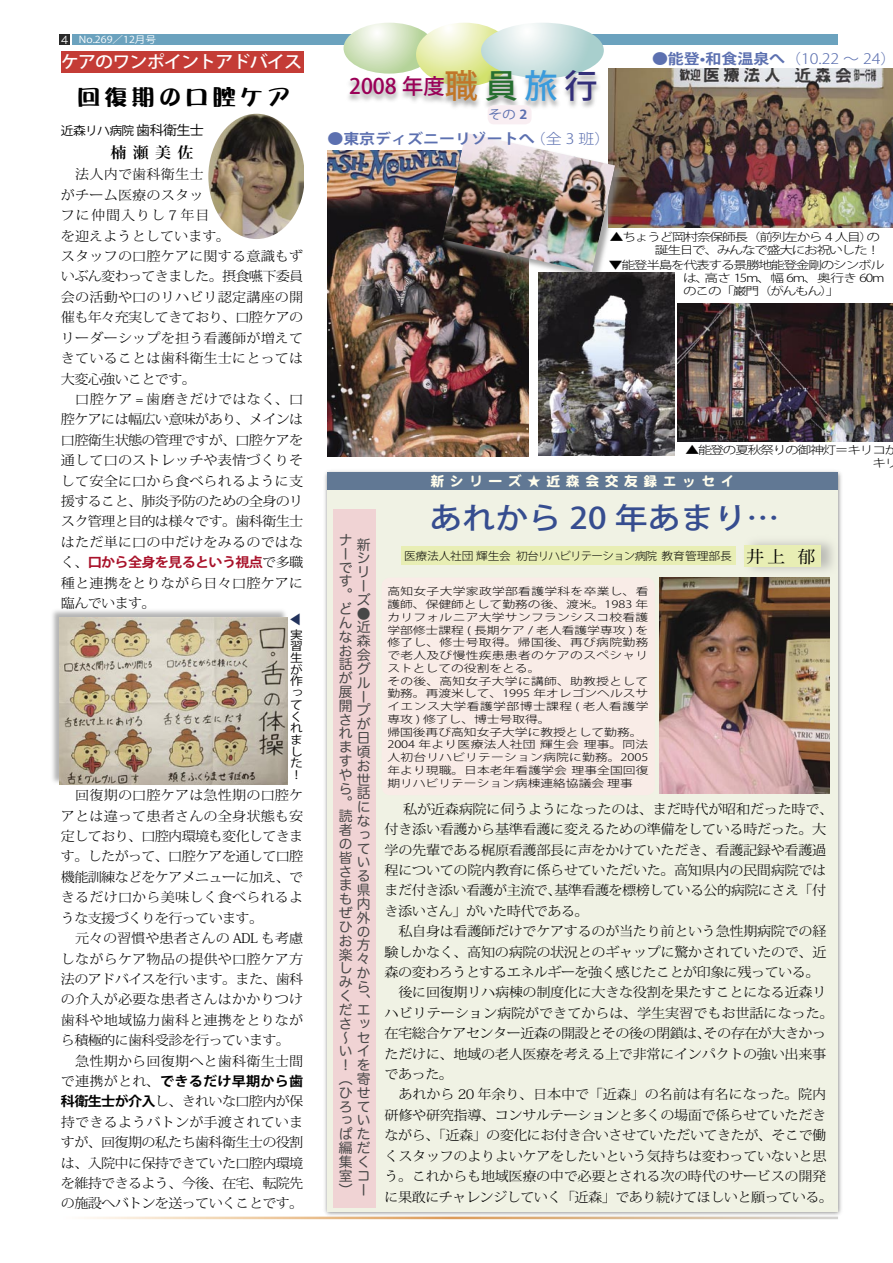
<style>
.page{position:relative;width:893px;height:1263px;background:#fff}
.page>*{position:absolute;margin:0;border:0;box-sizing:border-box;transform-origin:0 0}
._4コメント{font:500 29.7px "Koz Go Pro";color:#364d8f;scale:1.11 1}
.t1{font:22.05px "DFPOP Corn Std W12";letter-spacing:.16em;color:#000;scale:1.06 1}
.t2{font:500 21.3px "Koz Go Std";letter-spacing:-.005em;color:#9a0057}
.t3{font:500 16.95px "Koz Go Std";letter-spacing:-.05em;color:#fff;scale:1.06 1}
._4コメント-2{font:16.95px "Hira Min Pro W3";color:#000;scale:1.06 1}
.t4{font:700 15px "Koz Min Std";color:#000;scale:1.06 1}
.t5{font:300 14.4px "Koz Go Std";color:#5c70b0;scale:1.11 1}
.t6{font:700 14.4px "Koz Go Std";color:#5c70b0;scale:1.11 1}
.t7{font:13.8px/13.8px "Hira Maru Pro W4";color:#484848}
.t8{font:13.8px "DF Maru Gothic Std W9";letter-spacing:.4em;color:#fffdec}
.t9{font:300 13.35px/20.4px "Koz Min Std";letter-spacing:-.025em;color:#000;text-align:justify;scale:1.06 1}
.t10{font:300 13.35px/20.4px "Koz Min Std";letter-spacing:.01em;color:#000;scale:1.06 1}
.t11{font:12.45px "Koz Go Std";color:#5c70b0;scale:1.11 1}
.t12{font:12px "Koz Go Std";letter-spacing:-.05em;color:#000;scale:1.06 1}
.t13{font:11.55px/11.7px "Koz Go Std";color:#000;scale:1.11 1}
.t14{font:11.55px "Koz Go Std";color:#22325c;scale:1.11 1}
.t15{font:300 11.1px/12.8px "Koz Go Std";letter-spacing:-.09em;color:#000;text-align:justify;scale:1.24 1}
.t16{font:300 10.95px "Koz Go Std";letter-spacing:-.04em;color:#000;scale:1.06 1}
._4コメント-3{font:300 10.2px/12.8px "Koz Go Std";color:#000;text-align:justify;scale:1.25 1}
.t17{font:9.6px "Koz Go Std";color:#fff;scale:1.11 1}
.s1{font-family:"Hira Kaku Pro W3";font-size:10.65px}
.s2{font-size:13.35px}
.s3{font-family:"Koz Go Std";font-weight:700;color:#a9122a}
.s4{font-family:"Koz Go Std";font-weight:700}
.s5{font-size:33px;color:#c17628}
.s6{font-size:33px;color:#266f30}
.s7{font-size:33px;color:#3a9bdc}
.s8{font-size:33px;color:#332f79}
.s9{font-weight:700}
.s10{font-weight:300}
</style>
<div class="page">
<div style="left:72px;top:34px;width:765px;height:11px;background:#6ba2be"></div>
<div style="left:59px;top:34px;width:11px;height:11px;background:#2a2a2a"></div>
<div style="left:61px;top:51px;width:242px;height:22px;background:#c43c36"></div>
<div style="left:322px;top:468px;width:521px;height:749px;background:#565656;opacity:.75"></div>
<div style="left:327px;top:474px;width:511px;height:738px;background:#f0f2e4"></div>
<div style="left:327px;top:473px;width:511px;height:17px;background:#617894"></div>
<div style="left:333px;top:510px;width:42px;height:698px;background:#f0d3d4"></div>
<div style="left:742px;top:534px;width:97px;height:43px;background:#8a8a8a;opacity:.52"></div>
<div style="left:744px;top:545px;width:76px;height:22px;background:#e8eeb4"></div>
<div style="left:401px;top:546px;width:335px;height:19px;background:#e8eeb4"></div>
<img style="left:659px;top:577px;width:171px;height:216px">
<svg style="left:343px;top:23px;width:92px;height:51px;background:#d5e5c4"></svg>
<svg style="left:416px;top:23px;width:97px;height:63px;background:#ebf0bc"></svg>
<svg style="left:481px;top:23px;width:123px;height:55px;background:#cfe3e2"></svg>
<div style="left:345px;top:69px;width:256px;height:42px;background:#727272;opacity:.75"></div>
<svg style="left:488px;top:105px;width:43px;height:19px"></svg>
<img style="left:208px;top:114px;width:96px;height:125px;border-radius:50%">
<div style="left:50px;top:607px;width:239px;height:178px;background:#9a9a9a;opacity:.75"></div>
<img style="left:60px;top:617px;width:228px;height:167px">
<img style="left:608px;top:69px;width:285px;height:159px">
<img style="left:327px;top:150px;width:201px;height:306px">
<div style="left:442px;top:132px;width:182px;height:149px;background:#8a8a8a;opacity:.75"></div>
<img style="left:442px;top:133px;width:173px;height:139px">
<img style="left:678px;top:304px;width:215px;height:137px">
<img style="left:539px;top:272px;width:136px;height:183px">
<p class="t17" style="left:61px;top:34px;width:87px"><span class="s1">4</span> No.269／12月号</p>
<p class="t3" style="left:61px;top:51px;width:229px">ケアのワンポイントアドバイス</p>
<p class="t1" style="left:77px;top:85px;width:203px">回復期の口腔ケア</p>
<p class="t12" style="left:61px;top:123px;width:137px">近森リハ病院 <span class="s2">歯科衛生士</span></p>
<p class="t4" style="left:111px;top:143px;width:80px">楠瀬美佐</p>
<p class="t10" style="left:61px;top:164px;width:230px">　法人内で歯科衛生士<br>がチーム医療のスタッ<br>フに仲間入りし 7 年目<br>を迎えようとしています。<br>スタッフの口腔ケアに関する意識もずいぶん変わってきました。摂食嚥下委員会の活動や口のリハビリ認定講座の開催も年々充実してきており、口腔ケアのリーダーシップを担う看護師が増えてきていることは歯科衛生士にとっては大変心強いことです。</p>
<p class="t9" style="left:61px;top:389px;width:230px">　口腔ケア = 歯磨きだけではなく、口腔ケアには幅広い意味があり、メインは口腔衛生状態の管理ですが、口腔ケアを通して口のストレッチや表情づくりそして安全に口から食べられるように支援すること、肺炎予防のための全身のリスク管理と目的は様々です。歯科衛生士はただ単に口の中だけをみるのではなく、<span class="s3">口から全身を見るという視点</span>で多職種と連携をとりながら日々口腔ケアに臨んでいます。</p>
<p class="t14" style="left:303px;top:613px;width:13px;rotate:90deg">▼</p>
<p class="t13" style="left:290px;top:629px;width:13px">実習生が作ってくれました！</p>
<p class="t9" style="left:61px;top:785px;width:230px">　回復期の口腔ケアは急性期の口腔ケアとは違って患者さんの全身状態も安定しており、口腔内環境も変化してきます。したがって、口腔ケアを通して口腔機能訓練などをケアメニューに加え、できるだけ口から美味しく食べられるような支援づくりを行っています。</p>
<p class="t9" style="left:61px;top:928px;width:230px">　元々の習慣や患者さんの ADL も考慮しながらケア物品の提供や口腔ケア方法のアドバイスを行います。また、歯科の介入が必要な患者さんはかかりつけ歯科や地域協力歯科と連携をとりながら積極的に歯科受診を行っています。</p>
<p class="t9" style="left:61px;top:1051px;width:230px">　急性期から回復期へと歯科衛生士間で連携がとれ、<span class="s4">できるだけ早期から歯科衛生士が介入</span>し、きれいな口腔内が保持できるようバトンが手渡されていますが、回復期の私たち歯科衛生士の役割は、入院中に保持できていた口腔内環境を維持できるよう、今後、在宅、転院先の施設へバトンを送っていくことです。</p>
<p class="t2" style="left:349px;top:73px;width:250px">2008 年度<span class="s5">職</span><span class="s6">員</span><span class="s7">旅</span><span class="s8">行</span></p>
<p class="t11" style="left:488px;top:107px;width:37px">その <span class="s9">2</span></p>
<p class="t6" style="left:327px;top:129px;width:256px">●東京ディズニーリゾートへ<span class="s10">（全 3 班）</span></p>
<p class="t5" style="left:652px;top:50px;width:222px"><span class="s9">●能登•和食温泉へ</span>（10.22 ～ 24）</p>
<p class="t15" style="left:610px;top:230px;width:219px">▲ちょうど岡村奈保師長（前列左から 4 人目）の</p>
<p class="t15" style="left:655px;top:243px;width:183px">誕生日で、みんなで盛大にお祝いした！</p>
<p class="t15" style="left:683px;top:259px;width:164px;text-indent:-74px">▼能登半島を代表する景勝地能登金剛のシンボルは、高さ 15m、幅 6m、奥行き 60mのこの「巌門（がんもん）」</p>
<p class="t15" style="left:686px;top:444px;width:173px;text-align:right">▲能登の夏秋祭りの御神灯＝キリコがキリ</p>
<p class="t7" style="left:339px;top:532px;width:33px">ナ<br>ー<br>で<br>す<br>。<br>ど<br>ん<br>な<br>お<br>話<br>が<br>展<br>開<br>さ<br>れ<br>ま<br>す<br>や<br>ら<br>。<br>読<br>者<br>の<br>皆<br>さ<br>ま<br>も<br>ぜ<br>ひ<br>お<br>楽<br>し<br>み<br>く<br>だエさ<br>〜<br>いイ！<br>（寄ひせろてっいぱた編だ集く室コ）ー</p>
<p class="t7" style="left:357px;top:537px;width:15px">新シリーズ●近森会グループが日頃お世話になっている県内外の方々から、</p>
<p class="t7" style="left:357px;top:1016px;width:14px">ッセ</p>
<p class="t7" style="left:357px;top:1057px;width:14px">を</p>
<p class="t8" style="left:431px;top:474px;width:306px">新シリーズ★近森会交友録エッセイ</p>
<p class="_4コメント" style="left:429px;top:499px;width:317px">あれから 20 年あまり…</p>
<p class="t16" style="left:404px;top:549px;width:311px">医療法人社団 輝生会 初台リハビリテーション病院 教育管理部長</p>
<p class="_4コメント-2" style="left:746px;top:542px;width:67px">井上 郁</p>
<p class="_4コメント-3" style="left:387px;top:585px;width:210px">高知女子大学家政学部看護学科を卒業し、看護師、保健師として勤務の後、渡米。1983 年カリフォルニア大学サンフランシスコ校看護学部修士課程 ( 長期ケア / 老人看護学専攻 ) を修了し、修士号取得。帰国後、再び病院勤務で老人及び慢性疾患患者のケアのスペシャリストとしての役割をとる。</p>
<p class="_4コメント-3" style="left:387px;top:675px;width:210px">その後、高知女子大学に講師、助教授として勤務。再渡米して、1995 年オレゴンヘルスサイエンス大学看護学部博士課程 ( 老人看護学専攻 ) 修了し、博士号取得。</p>
<p class="_4コメント-3" style="left:387px;top:726px;width:206px">帰国後再び高知女子大学に教授として勤務。</p>
<p class="_4コメント-3" style="left:387px;top:738px;width:210px">2004 年より医療法人社団 輝生会 理事。同法人初台リハビリテーション病院に勤務。2005年より現職。日本老年看護学会 理事全国回復期リハビリテーション病棟連絡協議会 理事</p>
<p class="t9" style="left:385px;top:799px;width:425px;text-align:left;text-indent:5px">　私が近森病院に伺うようになったのは、まだ時代が昭和だった時で、付き添い看護から基準看護に変えるための準備をしている時だった。大学の先輩である梶原看護部長に声をかけていただき、看護記録や看護過程についての院内教育に係らせていただいた。高知県内の民間病院ではまだ付き添い看護が主流で、基準看護を標榜している公的病院にさえ「付き添いさん」がいた時代である。</p>
<p class="t9" style="left:385px;top:921px;width:418px">　私自身は看護師だけでケアするのが当たり前という急性期病院での経験しかなく、高知の病院の状況とのギャップに驚かされていたので、近森の変わろうとするエネルギーを強く感じたことが印象に残っている。</p>
<p class="t9" style="left:385px;top:982px;width:425px;text-align:left">　後に回復期リハ病棟の制度化に大きな役割を果たすことになる近森リハビリテーション病院ができてからは、学生実習でもお世話になった。在宅総合ケアセンター近森の開設とその後の閉鎖は、その存在が大きかっただけに、地域の老人医療を考える上で非常にインパクトの強い出来事であった。</p>
<p class="t9" style="left:385px;top:1084px;width:425px;text-align:left">　あれから 20 年余り、日本中で「近森」の名前は有名になった。院内研修や研究指導、コンサルテーションと多くの場面で係らせていただきながら、「近森」の変化にお付き合いさせていただいてきたが、そこで働くスタッフのよりよいケアをしたいという気持ちは変わっていないと思う。これからも地域医療の中で必要とされる次の時代のサービスの開発に果敢にチャレンジしていく「近森」であり続けてほしいと願っている。</p>
</div>
